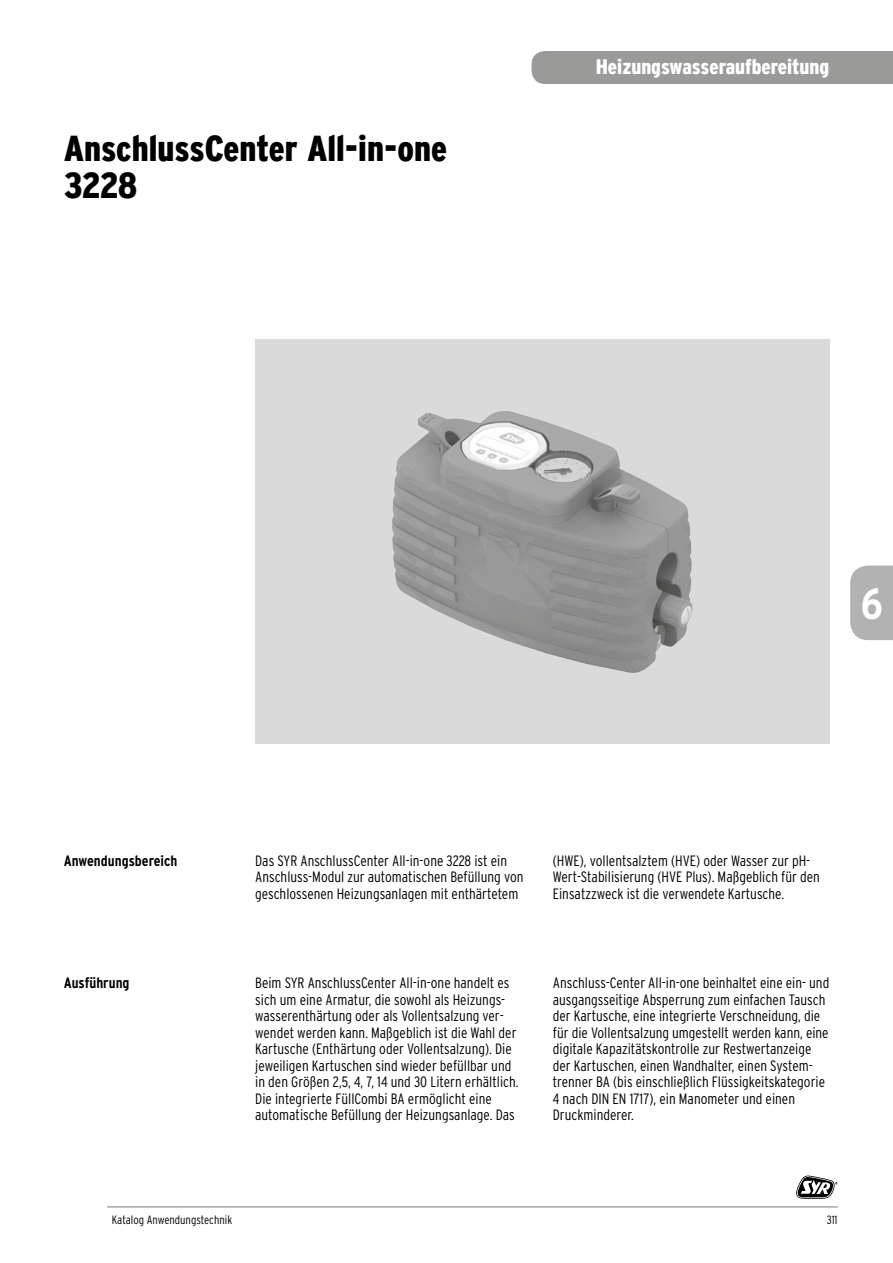
<style>
.page{position:relative;width:893px;height:1263px;background:#fff}
.page>*{position:absolute;margin:0;border:0;box-sizing:border-box;transform-origin:0 0}
.t1{font:700 condensed 43.8px "Interstate";color:#fff}
.t2{font:900 condensed 36px/37.5px "Interstate";color:#000}
.t3{font:900 condensed 21px "Interstate";color:#fff}
.t4{font:300 condensed 15px/16.5px "Interstate";color:#000}
.t5{font:700 condensed 15px "Interstate";color:#000}
.t6{font:300 condensed 12px "Interstate";color:#000}
</style>
<div class="page">
<svg style="left:255px;top:340px;width:574px;height:404px;background:#c9c9c9"></svg>
<img style="left:418px;top:410px;width:86px;height:20px">
<svg style="left:796px;top:1175px;width:42px;height:24px"></svg>
<hr style="left:107px;top:1206px;width:731px;height:1px;background:#000">
<div style="left:531px;top:51px;width:362px;height:33px;background:#9a9a99"></div>
<svg style="left:850px;top:565px;width:43px;height:75px;background:#b6b5b5"></svg>
<h2 class="t2" style="left:64px;top:129px;width:385px">AnschlussCenter All-in-one<br>3228</h2>
<h3 class="t3" style="left:596px;top:55px;width:235px">Heizungswasseraufbereitung</h3>
<h1 class="t1" style="left:861px;top:577px;width:24px">6</h1>
<p class="t5" style="left:64px;top:851px;width:115px">Anwendungsbereich</p>
<p class="t5" style="left:64px;top:974px;width:67px">Ausführung</p>
<p class="t4" style="left:255px;top:852px;width:270px">Das SYR AnschlussCenter All-in-one 3228 ist ein<br>Anschluss-Modul zur automatischen Befüllung von geschlossenen Heizungsanlagen mit enthärtetem</p>
<p class="t4" style="left:553px;top:852px;width:269px">(HWE), vollentsalztem (HVE) oder Wasser zur pH-<br>Wert-Stabilisierung (HVE Plus). Maßgeblich für den<br>Einsatzzweck ist die verwendete Kartusche.</p>
<p class="t4" style="left:255px;top:975px;width:265px">Beim SYR AnschlussCenter All-in-one handelt es sich um eine Armatur, die sowohl als Heizungs&shy;wasserenthärtung oder als Vollentsalzung ver&shy;wendet werden kann. Maßgeblich ist die Wahl der Kartusche (Enthärtung oder Vollentsalzung). Die jeweiligen Kartuschen sind wieder befüllbar und in den Größen 2,5, 4, 7, 14 und 30 Litern erhältlich.<br>Die integrierte FüllCombi BA ermöglicht eine automatische Befüllung der Heizungsanlage. Das</p>
<p class="t4" style="left:553px;top:975px;width:278px">Anschluss-Center All-in-one beinhaltet eine ein- und ausgangsseitige Absperrung zum einfachen Tausch der Kartusche, eine integrierte Verschneidung, die für die Vollentsalzung umgestellt werden kann, eine digitale Kapazitätskontrolle zur Restwertanzeige der Kartuschen, einen Wandhalter, einen System&shy;trenner BA (bis einschließlich Flüssigkeitskategorie 4 nach DIN EN 1717), ein Manometer und einen Druckminderer.</p>
<p class="t6" style="left:112px;top:1212px;width:122px">Katalog Anwendungstechnik</p>
<p class="t6" style="left:827px;top:1212px;width:12px">311</p>
</div>
